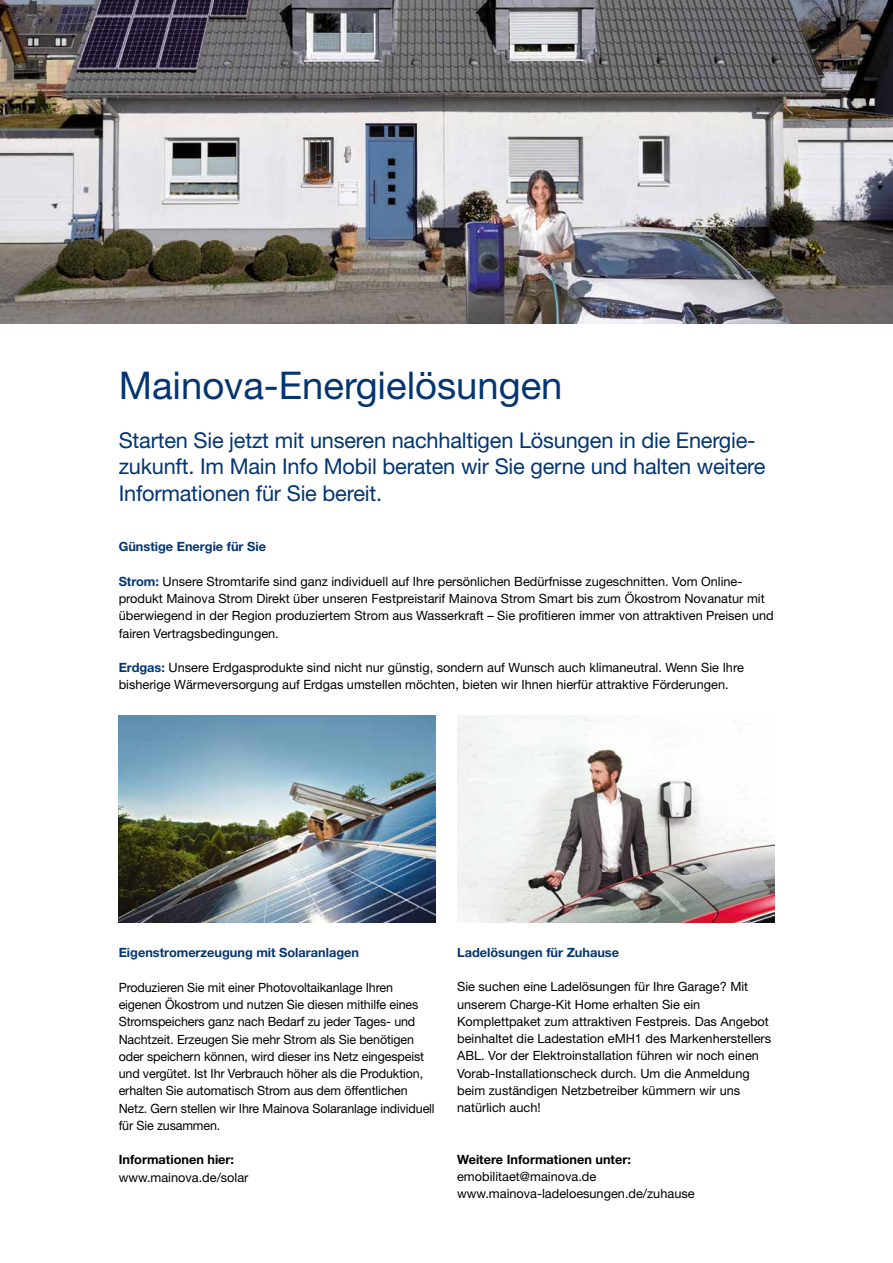
<style>
.page{position:relative;width:893px;height:1263px;background:#fff}
.page>*{position:absolute;margin:0;border:0;box-sizing:border-box;transform-origin:0 0}
.t1{font:38.25px "Helvetica Neue LT Pro";color:#033572}
.t2{font:21.75px/26.2px "Helvetica Neue LT Pro";letter-spacing:-.01em;color:#033572}
.t3{font:12.75px/17.2px "Helvetica Neue LT Pro";color:#000}
.t4{font:700 12.75px "Helvetica Neue LT Pro";color:#033572}
.t5{font:700 12.75px "Helvetica Neue LT Pro";color:#000}
.s1{font-weight:700;color:#033572}
</style>
<div class="page">
<img style="left:0;top:0;width:893px;height:323px">
<img style="left:457px;top:715px;width:317px;height:207px">
<img style="left:119px;top:715px;width:317px;height:207px">
<h1 class="t1" style="left:119px;top:362px;width:445px">Mainova-Energielösungen</h1>
<h2 class="t2" style="left:119px;top:427px;width:648px">Starten Sie jetzt mit unseren nachhaltigen Lösungen in die Energie&shy;zukunft. Im Main Info Mobil beraten wir Sie gerne und halten weitere<br>Informationen für Sie bereit.</h2>
<p class="t4" style="left:119px;top:539px;width:149px">Günstige Energie für Sie</p>
<p class="t3" style="left:119px;top:572px;width:657px"><span class="s1">Strom:</span> Unsere Stromtarife sind ganz individuell auf Ihre persönlichen Bedürfnisse zugeschnitten. Vom Online&shy;produkt Mainova Strom Direkt über unseren Festpreistarif Mainova Strom Smart bis zum Ökostrom Novanatur mit überwiegend in der Region produziertem Strom aus Wasserkraft – Sie profitieren immer von attraktiven Preisen und fairen Vertragsbedingungen.</p>
<p class="t3" style="left:119px;top:659px;width:627px"><span class="s1">Erdgas:</span> Unsere Erdgasprodukte sind nicht nur günstig, sondern auf Wunsch auch klimaneutral. Wenn Sie Ihre bisherige Wärmeversorgung auf Erdgas umstellen möchten, bieten wir Ihnen hierfür attraktive Förderungen.</p>
<p class="t4" style="left:119px;top:945px;width:242px">Eigenstromerzeugung mit Solaranlagen</p>
<p class="t3" style="left:119px;top:978px;width:317px">Produzieren Sie mit einer Photovoltaikanlage Ihren eigenen Ökostrom und nutzen Sie diesen mithilfe eines Stromspeichers ganz nach Bedarf zu jeder Tages- und Nachtzeit. Erzeugen Sie mehr Strom als Sie benötigen oder speichern können, wird dieser ins Netz eingespeist und vergütet. Ist Ihr Verbrauch höher als die Produktion, erhalten Sie automatisch Strom aus dem öffentlichen Netz. Gern stellen wir Ihre Mainova Solaranlage individuell für Sie zusammen.</p>
<p class="t5" style="left:119px;top:1152px;width:117px">Informationen hier:</p>
<p class="t3" style="left:119px;top:1168px;width:131px">www.mainova.de/solar</p>
<p class="t4" style="left:457px;top:944px;width:163px">Ladelösungen für Zuhause</p>
<p class="t3" style="left:457px;top:978px;width:316px">Sie suchen eine Ladelösungen für Ihre Garage? Mit unserem Charge-Kit Home erhalten Sie ein Komplettpaket zum attraktiven Festpreis. Das Angebot beinhaltet die Ladestation eMH1 des Markenherstellers ABL. Vor der Elektroinstallation führen wir noch einen Vorab-Installationscheck durch. Um die Anmeldung beim zuständigen Netzbetreiber kümmern wir uns natürlich auch!</p>
<p class="t5" style="left:457px;top:1151px;width:175px">Weitere Informationen unter:</p>
<p class="t3" style="left:457px;top:1167px;width:239px">emobilitaet@mainova.de www.mainova-ladeloesungen.de/zuhause</p>
</div>
